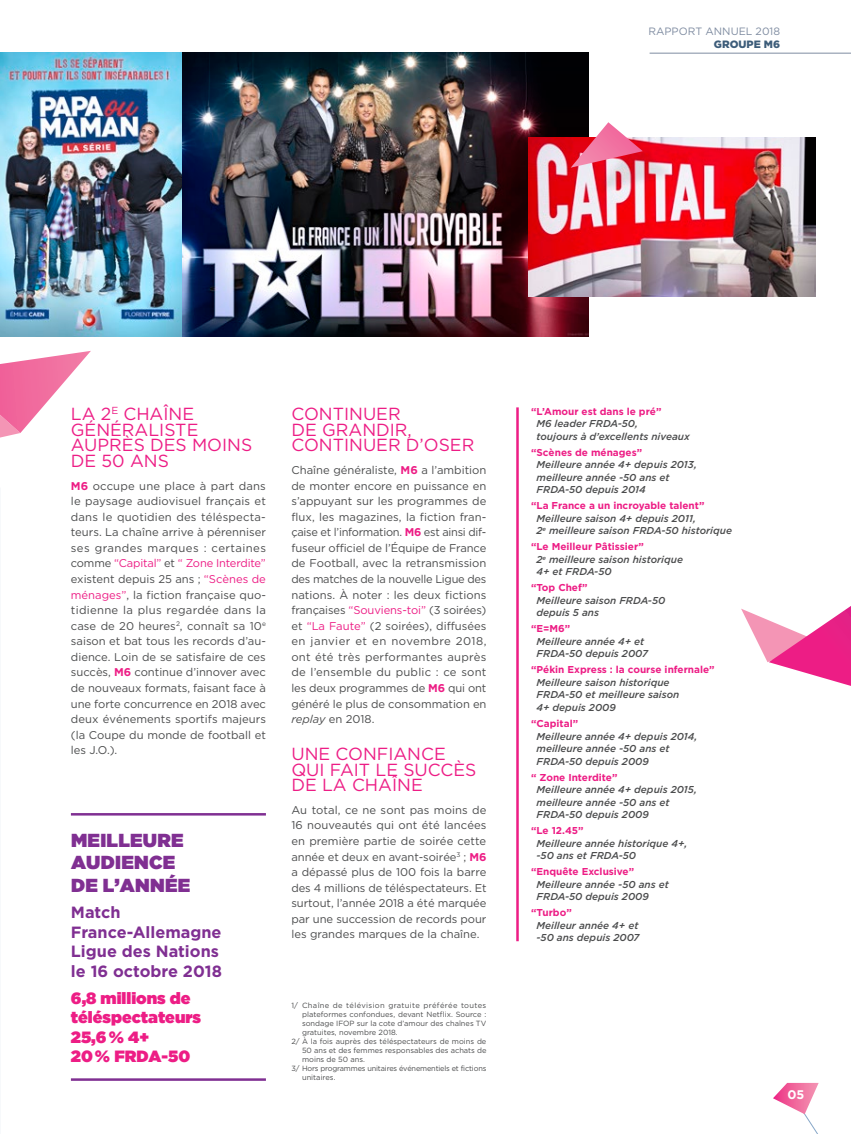
<style>
.page{position:relative;width:851px;height:1134px;background:#fff}
.page>*{position:absolute;margin:0;border:0;box-sizing:border-box;transform-origin:0 0}
.t1{font:18.75px/22.5px "Gotham Ultra";letter-spacing:.015em;color:#802f92}
.t2{font:17.5px/15.6px "Gotham";color:#ed1d85}
.t3{font:700 16.25px/19.5px "Gotham";color:#802f92}
.t4{font:16.25px/19.5px "Gotham Ultra";color:#ed1d85}
.t5{font:700 12.5px "Gotham";color:#fff}
.t6{font:11.25px/15.6px "Gotham";color:#4b4c4d;text-align:justify}
.t7{font:10.62px/12.5px "Gotham";color:#7f8ca1;text-align:right}
.t8{font:italic 500 10px/12.5px "Gotham";color:#4b4c4d}
.t9{font:7.5px/9px "Gotham";letter-spacing:-.005em;color:#4b4c4d;text-align:justify}
.s1{font-weight:900;color:#3d5d7a}
.s2{font-weight:700;color:#ed1d85}
.s3{color:#ed1d85}
.s4{font-style:italic}
.s5{font-weight:700;font-style:normal;color:#ed1d85}
</style>
<div class="page">
<img style="left:0;top:53px;width:588px;height:284px">
<img style="left:528px;top:138px;width:286px;height:158px">
<svg style="left:741px;top:606px;width:109px;height:80px"></svg>
<div style="left:591px;top:139px;width:83px;height:56px;background:#231f20;opacity:.1"></div>
<svg style="left:570px;top:122px;width:72px;height:46px"></svg>
<hr style="left:71px;top:1078px;width:195px;height:3px;background:#802f92">
<hr style="left:71px;top:813px;width:195px;height:2px;background:#802f92">
<hr style="left:516px;top:407px;width:2px;height:534px;background:#ed1d85">
<svg style="left:0;top:351px;width:91px;height:87px"></svg>
<svg style="left:773px;top:1083px;width:46px;height:51px"></svg>
<hr style="left:649px;top:53px;width:201px;height:1px;background:#7f8ca1">
<p class="t7" style="left:648px;top:25px;width:133px">RAPPORT ANNUEL 2018<br><span class="s1">GROUPE M6</span></p>
<p class="t2" style="left:71px;top:406px;width:183px">LA 2<sup>E</sup> CHAÎNE<br>GÉNÉRALISTE<br>AUPRÈS DES MOINS<br>DE 50 ANS</p>
<p class="t6" style="left:71px;top:478px;width:196px"><span class="s2">M6</span> occupe une place à part dans le paysage audiovisuel français et dans le quotidien des téléspecta‑ teurs. La chaîne arrive à pérenniser ses grandes marques : certaines comme <span class="s3">“Capital”</span> et <span class="s3">“ Zone Interdite” </span>existent depuis 25 ans ; <span class="s3">“Scènes de ménages”</span>, la fiction française quo‑ tidienne la plus regardée dans la case de 20 heures<sup>2</sup>, connaît sa 10<sup>e </sup>saison et bat tous les records d’au‑ dience. Loin de se satisfaire de ces succès, <span class="s2">M6</span> continue d’innover avec de nouveaux formats, faisant face à une forte concurrence en 2018 avec deux événements sportifs majeurs (la Coupe du monde de football et les J.O.).</p>
<p class="t1" style="left:71px;top:828px;width:121px">MEILLEURE<br>AUDIENCE<br>DE L’ANNÉE</p>
<p class="t3" style="left:71px;top:902px;width:51px">Match</p>
<p class="t3" style="left:71px;top:922px;width:152px">France-Allemagne</p>
<p class="t3" style="left:71px;top:941px;width:152px">Ligue des Nations le 16 octobre 2018</p>
<p class="t4" style="left:71px;top:988px;width:132px">6,8 millions de téléspectateurs<br>25,6% 4+<br>20% FRDA-50</p>
<p class="t2" style="left:291px;top:406px;width:184px">CONTINUER<br>DE GRANDIR,<br>CONTINUER D’OSER</p>
<p class="t6" style="left:291px;top:462px;width:196px">Chaîne généraliste, <span class="s2">M6</span> a l’ambition de monter encore en puissance en s’appuyant sur les programmes de flux, les magazines, la fiction fran‑ çaise et l’information. <span class="s2">M6</span> est ainsi dif‑ fuseur officiel de l’Équipe de France de Football, avec la retransmission des matches de la nouvelle Ligue des nations. À noter : les deux fictions françaises <span class="s3">“Souviens‑toi”</span> (3 soirées) et <span class="s3">“La Faute”</span> (2 soirées), diffusées en janvier et en novembre 2018, ont été très performantes auprès de l’ensemble du public : ce sont les deux programmes de <span class="s2">M6</span> qui ont généré le plus de consommation en <span class="s4">replay</span> en 2018.</p>
<p class="t2" style="left:291px;top:746px;width:186px">UNE CONFIANCE<br>QUI FAIT LE SUCCÈS<br>DE LA CHAÎNE</p>
<p class="t6" style="left:291px;top:802px;width:196px">Au total, ce ne sont pas moins de 16 nouveautés qui ont été lancées en première partie de soirée cette année et deux en avant-soirée<sup>3</sup> ; <span class="s2">M6 </span>a dépassé plus de 100 fois la barre des 4 millions de téléspectateurs. Et surtout, l’année 2018 a été marquée par une succession de records pour les grandes marques de la chaîne.</p>
<p class="t9" style="left:302px;top:1001px;width:186px;text-indent:-11px">1/ Chaîne de télévision gratuite préférée toutes plateformes confondues, devant Netflix. Source : sondage IFOP sur la cote d’amour des chaînes TV gratuites, novembre 2018.</p>
<p class="t9" style="left:302px;top:1037px;width:186px;text-indent:-11px">2/ À la fois auprès des téléspectateurs de moins de 50 ans et des femmes responsables des achats de moins de 50 ans.</p>
<p class="t9" style="left:302px;top:1064px;width:186px;text-indent:-11px">3/ Hors programmes unitaires événementiels et fictions unitaires.</p>
<p class="t8" style="left:536px;top:405px;width:155px;text-indent:-5px"><span class="s5">“L’Amour est dans le pré”<br></span>M6 leader FRDA-50,<br>toujours à d’excellents niveaux</p>
<p class="t8" style="left:536px;top:446px;width:162px;text-indent:-5px"><span class="s5">“Scènes de ménages”<br></span>Meilleure année 4+ depuis 2013, meilleure année -50 ans et<br>FRDA-50 depuis 2014</p>
<p class="t8" style="left:536px;top:499px;width:197px;text-indent:-5px"><span class="s5">“La France a un incroyable talent”<br></span>Meilleure saison 4+ depuis 2011,<br>2<sup>e</sup> meilleure saison FRDA-50 historique</p>
<p class="t8" style="left:536px;top:540px;width:148px;text-indent:-5px"><span class="s5">“Le Meilleur Pâtissier”<br></span>2<sup>e</sup> meilleure saison historique<br>4+ et FRDA-50</p>
<p class="t8" style="left:536px;top:581px;width:130px;text-indent:-5px"><span class="s5">“Top Chef”<br></span>Meilleure saison FRDA-50 depuis 5 ans</p>
<p class="t8" style="left:536px;top:623px;width:113px;text-indent:-5px"><span class="s5">“E=M6”<br></span>Meilleure année 4+ et<br>FRDA-50 depuis 2007</p>
<p class="t8" style="left:536px;top:664px;width:180px;text-indent:-5px"><span class="s5">“Pékin Express : la course infernale”<br></span>Meilleure saison historique<br>FRDA-50 et meilleure saison<br>4+ depuis 2009</p>
<p class="t8" style="left:536px;top:717px;width:162px;text-indent:-5px"><span class="s5">“Capital”<br></span>Meilleure année 4+ depuis 2014, meilleure année -50 ans et<br>FRDA-50 depuis 2009</p>
<p class="t8" style="left:536px;top:771px;width:162px;text-indent:-5px"><span class="s5">“ Zone Interdite”<br></span>Meilleure année 4+ depuis 2015, meilleure année -50 ans et<br>FRDA-50 depuis 2009</p>
<p class="t8" style="left:536px;top:824px;width:152px;text-indent:-5px"><span class="s5">“Le 12.45”<br></span>Meilleure année historique 4+, -50 ans et FRDA-50</p>
<p class="t8" style="left:536px;top:865px;width:134px;text-indent:-5px"><span class="s5">“Enquête Exclusive”<br></span>Meilleure année -50 ans et<br>FRDA-50 depuis 2009</p>
<p class="t8" style="left:536px;top:906px;width:105px;text-indent:-5px"><span class="s5">“Turbo”<br></span>Meilleur année 4+ et -50 ans depuis 2007</p>
<p class="t5" style="left:787px;top:1087px;width:18px">05</p>
</div>
